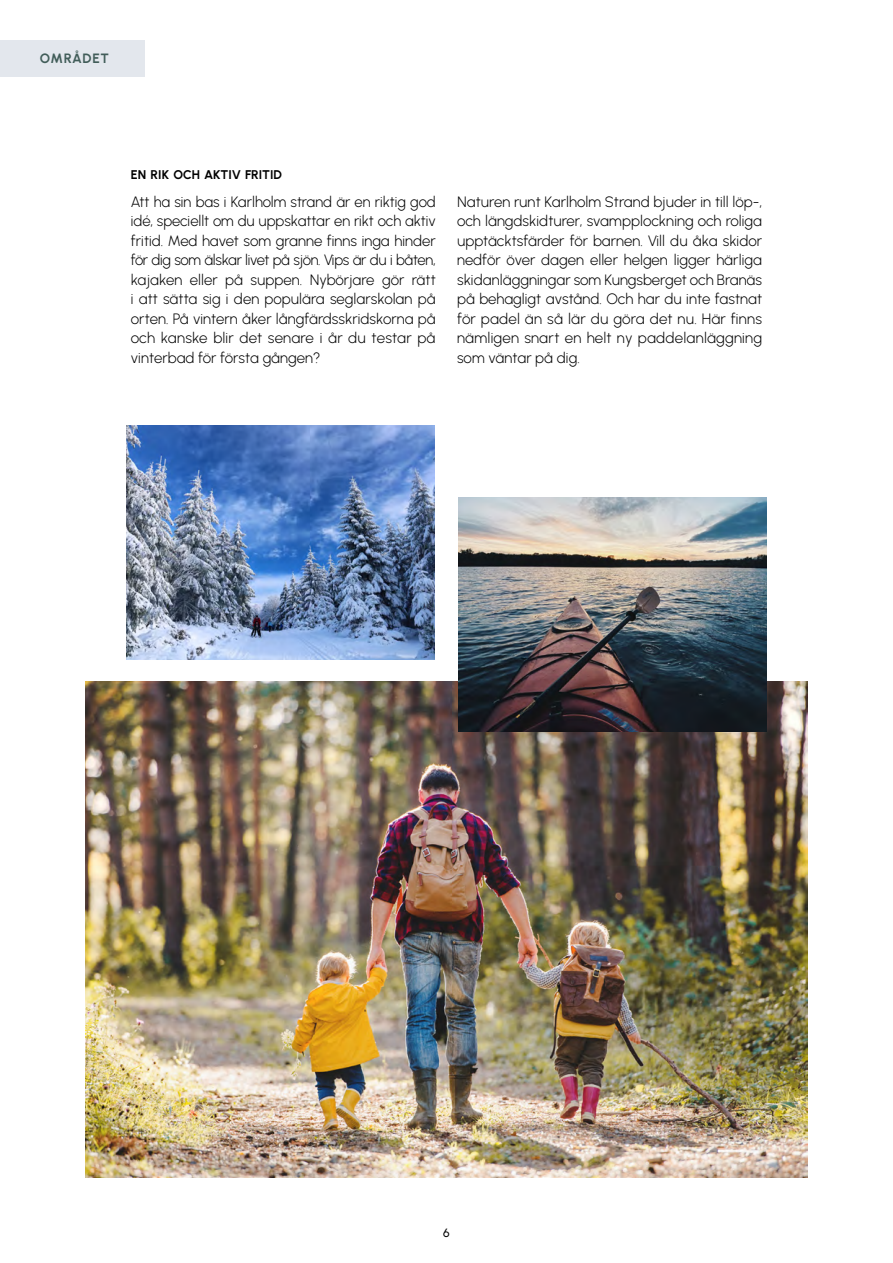
<style>
.page{position:relative;width:893px;height:1263px;background:#fff}
.page>*{position:absolute;margin:0;border:0;box-sizing:border-box;transform-origin:0 0}
.t1{font:300 15px/19.5px "Urbanist";color:#000;text-align:justify}
.t2{font:700 13.5px "Urbanist";letter-spacing:.04em;color:#415d59}
.t3{font:700 12.6px "Urbanist";color:#000}
.t4{font:500 12px "Urbanist";color:#000}
</style>
<div class="page">
<img style="left:127px;top:425px;width:308px;height:234px">
<img style="left:85px;top:682px;width:723px;height:495px">
<img style="left:458px;top:497px;width:308px;height:234px">
<div style="left:0;top:40px;width:145px;height:36px;background:#e3e7ed"></div>
<p class="t2" style="left:40px;top:50px;width:71px">OMRÅDET</p>
<p class="t3" style="left:131px;top:167px;width:153px">EN RIK OCH AKTIV FRITID</p>
<p class="t1" style="left:131px;top:192px;width:307px">Att ha sin bas i Karlholm strand är en riktig god idé, speciellt om du uppskattar en rikt och aktiv fritid. Med havet som granne finns inga hinder för dig som älskar livet på sjön. Vips är du i båten, kajaken eller på suppen. Nybörjare gör rätt i att sätta sig i den populära seglarskolan på orten. På vintern åker långfärdsskridskorna på och kanske blir det senare i år du testar på vinterbad för första gången?</p>
<p class="t1" style="left:457px;top:192px;width:307px">Naturen runt Karlholm Strand bjuder in till löp-, och längdskidturer, svampplockning och roliga upptäcktsfärder för barnen. Vill du åka skidor nedför över dagen eller helgen ligger härliga skidanläggningar som Kungsberget och Branäs på behagligt avstånd. Och har du inte fastnat för padel än så lär du göra det nu. Här finns nämligen snart en helt ny paddelanläggning som väntar på dig.</p>
<p class="t4" style="left:443px;top:1225px;width:8px">6</p>
</div>
